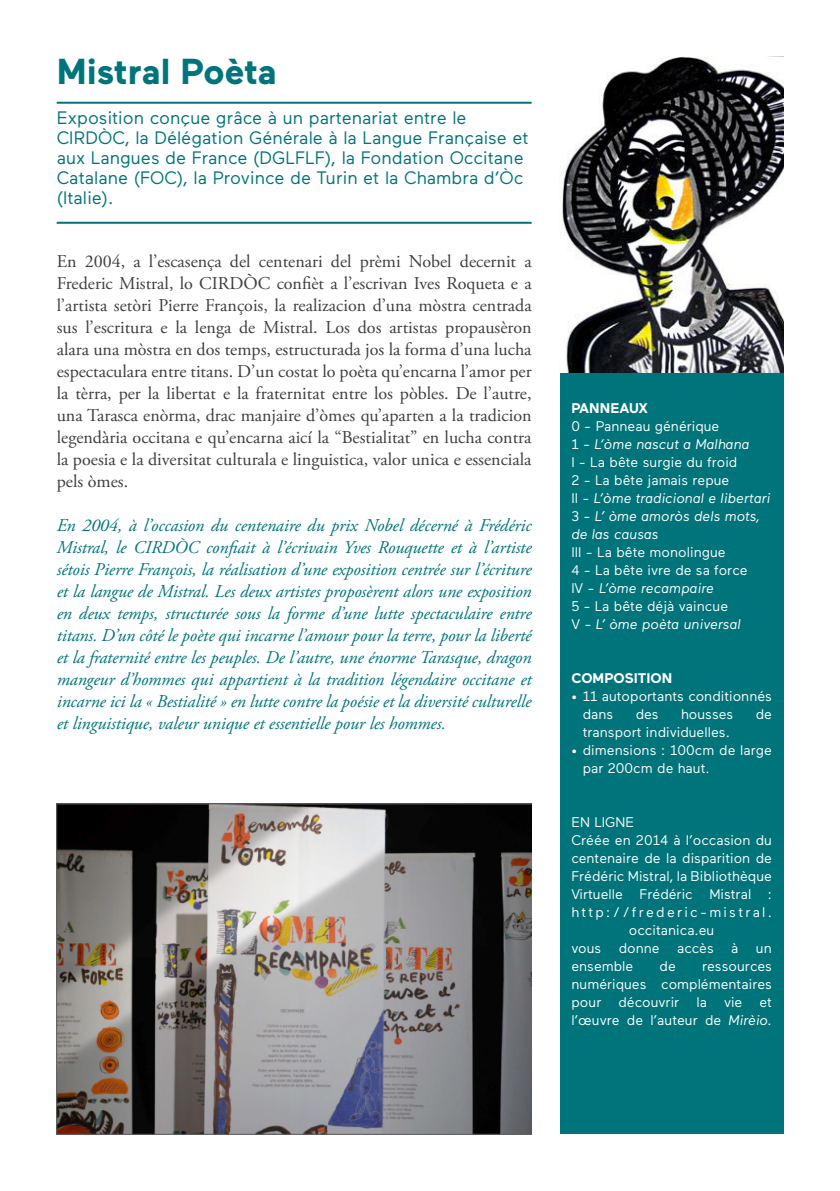
<style>
.page{position:relative;width:840px;height:1191px;background:#fff}
.page>*{position:absolute;margin:0;border:0;box-sizing:border-box;transform-origin:0 0}
.t1{font:700 36px "Maax Standard";color:#00747b}
.t2{font:italic 18px/22px "Adobe Garamond Pro";letter-spacing:-.005em;color:#00747b;text-align:justify}
.t3{font:18px/22px "Adobe Garamond Pro";color:#3e3e3f;text-align:justify}
.t4{font:18px/20px "Maax Standard";color:#00747b}
.t5{font:14px/18px "Maax Standard";color:#fff}
.t6{font:italic 14px/18px "Maax Standard";color:#fff}
.t7{font:14px/18px "Maax Standard";letter-spacing:.16em;color:#fff;text-align:center}
.t8{font:700 14px "Maax Standard";color:#fff}
.s1{font-style:normal}
.s2{font-style:italic}
</style>
<div class="page">
<img style="left:559px;top:57px;width:223px;height:317px">
<hr style="left:57px;top:102px;width:474px;height:2px;background:#00747b">
<hr style="left:57px;top:222px;width:474px;height:2px;background:#00747b">
<div style="left:559px;top:374px;width:223px;height:760px;background:#00747b"></div>
<img style="left:57px;top:803px;width:474px;height:331px">
<p class="t1" style="left:57px;top:52px;width:221px">Mistral Poèta</p>
<p class="t4" style="left:57px;top:108px;width:473px">Exposition conçue grâce à un partenariat entre le CIRDÒC, la Délégation Générale à la Langue Française et aux Langues de France (DGLFLF), la Fondation Occitane Catalane (FOC), la Province de Turin et la Chambra d’Òc (Italie).</p>
<p class="t3" style="left:57px;top:251px;width:476px">En 2004, a l’escasença del centenari del prèmi Nobel decernit a Frederic Mistral, lo CIRDÒC confièt a l’escrivan Ives Roqueta e a l’artista setòri Pierre François, la realizacion d’una mòstra centrada sus l’escritura e la lenga de Mistral. Los dos artistas propausèron alara una mòstra en dos temps, estructurada jos la forma d’una lucha espectaculara entre titans. D’un costat lo poèta qu’encarna l’amor per la tèrra, per la libertat e la fraternitat entre los pòbles. De l’autre, una Tarasca enòrma, drac manjaire d’òmes qu’aparten a la tradicion legendària occitana e qu’encarna aicí la “Bestialitat” en lucha contra la poesia e la diversitat culturala e linguistica, valor unica e essenciala pels òmes.</p>
<p class="t2" style="left:57px;top:515px;width:476px">En 2004, à l’occasion du centenaire du prix Nobel décerné à Frédéric Mistral, le CIRDÒC confiait à l’écrivain Yves Rouquette et à l’artiste sétois Pierre François, la réalisation d’une exposition centrée sur l’écriture et la langue de Mistral. Les deux artistes proposèrent alors une exposition en deux temps, structurée sous la forme d’une lutte spectaculaire entre titans. D’un côté le poète qui incarne l’amour pour la terre, pour la liberté et la fraternité entre les peuples. De l’autre, une énorme Tarasque, dragon mangeur d’hommes qui appartient à la tradition légendaire occitane et incarne ici la « Bestialité » en lutte contre la poésie et la diversité culturelle et linguistique, valeur unique et essentielle pour les hommes.</p>
<p class="t8" style="left:571px;top:400px;width:78px">PANNEAUX</p>
<p class="t5" style="left:571px;top:417px;width:149px">0 - Panneau générique</p>
<p class="t6" style="left:571px;top:435px;width:180px"><span class="s1">1 -</span> L’òme nascut a Malhana</p>
<p class="t5" style="left:571px;top:453px;width:167px">I - La bête surgie du froid</p>
<p class="t5" style="left:571px;top:471px;width:159px">2 - La bête jamais repue</p>
<p class="t6" style="left:571px;top:489px;width:200px"><span class="s1">II -</span> L’òme tradicional e libertari</p>
<p class="t6" style="left:571px;top:507px;width:190px"><span class="s1">3 -</span> L’ òme amoròs dels mots, de las causas</p>
<p class="t5" style="left:571px;top:543px;width:156px">III - La bête monolingue</p>
<p class="t5" style="left:571px;top:561px;width:178px">4 - La bête ivre de sa force</p>
<p class="t6" style="left:571px;top:579px;width:144px"><span class="s1">IV -</span> L’òme recampaire</p>
<p class="t5" style="left:571px;top:597px;width:158px">5 - La bête déjà vaincue</p>
<p class="t6" style="left:571px;top:615px;width:171px"><span class="s1">V -</span> L’ òme poèta universal</p>
<p class="t8" style="left:571px;top:670px;width:102px">COMPOSITION</p>
<p class="t5" style="left:582px;top:687px;width:191px;text-indent:-11px">• 11 autoportants conditionnés dans</p>
<p class="t5" style="left:635px;top:705px;width:25px">des</p>
<p class="t5" style="left:680px;top:705px;width:54px">housses</p>
<p class="t5" style="left:755px;top:705px;width:18px">de</p>
<p class="t5" style="left:582px;top:723px;width:149px">transport individuelles.</p>
<p class="t5" style="left:582px;top:741px;width:191px;text-indent:-11px">• dimensions : 100cm de large par 200cm de haut.</p>
<p class="t5" style="left:571px;top:813px;width:64px">EN LIGNE</p>
<p class="t5" style="left:571px;top:831px;width:202px;text-align:justify">Créée en 2014 à l’occasion du centenaire de la disparition de Frédéric Mistral, la Bibliothèque Virtuelle Frédéric Mistral :</p>
<p class="t7" style="left:571px;top:903px;width:202px">http://frederic-mistral. occitanica.eu</p>
<p class="t5" style="left:571px;top:939px;width:202px">vous donne accès à un ensemble</p>
<p class="t5" style="left:659px;top:957px;width:18px">de</p>
<p class="t5" style="left:571px;top:957px;width:202px;text-align:justify;text-indent:131px">ressources numériques complémentaires pour découvrir la vie et l’œuvre de l’auteur de <span class="s2">Mirèio.</span></p>
</div>
